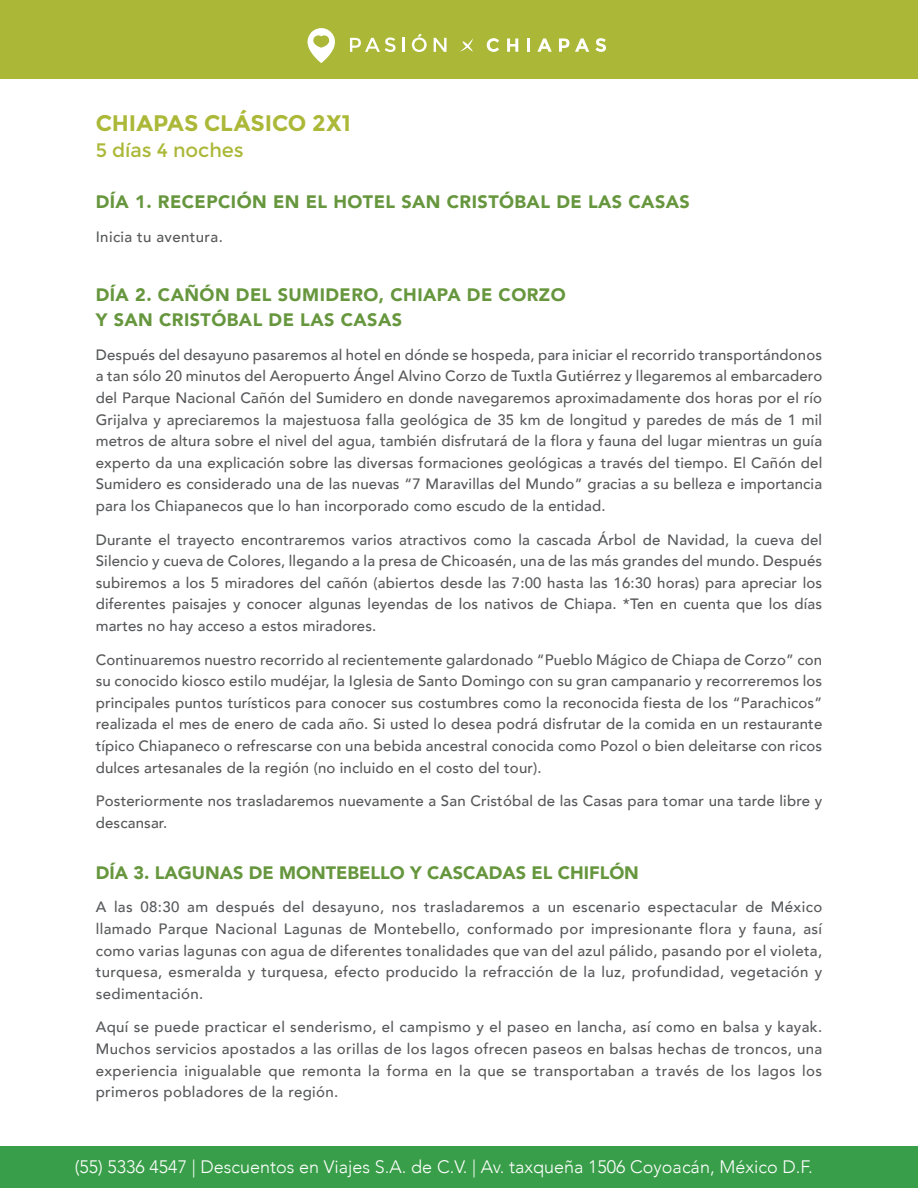
<style>
.page{position:relative;width:918px;height:1188px;background:#fff}
.page>*{position:absolute;margin:0;border:0;box-sizing:border-box;transform-origin:0 0}
.t1{font:700 22.5px "Montserrat";color:#abb838}
.t2{font:19.5px "Montserrat";letter-spacing:-.005em;color:#abb838}
.t3{font:900 18px "Avenir";letter-spacing:.025em;color:#66963d}
.t4{font:300 18px "Avenir";color:#fff}
.t5{font:900 18px "Avenir";color:#66963d}
.t6{font:500 15px/21.6px "Avenir";letter-spacing:.01em;color:#57585a;text-align:justify}
</style>
<div class="page">
<div style="left:0;top:1146px;width:918px;height:42px;background:#399e49"></div>
<div style="left:0;top:0;width:918px;height:78px;background:#abb737"></div>
<svg style="left:487px;top:38px;width:12px;height:14px"></svg>
<svg style="left:507px;top:38px;width:11px;height:14px"></svg>
<hr style="left:527px;top:38px;width:3px;height:14px;background:#fff">
<svg style="left:537px;top:38px;width:15px;height:14px"></svg>
<svg style="left:559px;top:38px;width:10px;height:14px"></svg>
<svg style="left:575px;top:38px;width:14px;height:14px"></svg>
<svg style="left:595px;top:38px;width:11px;height:14px"></svg>
<svg style="left:350px;top:37px;width:46px;height:15px"></svg>
<hr style="left:402px;top:38px;width:3px;height:14px;background:#fff">
<svg style="left:412px;top:34px;width:15px;height:18px"></svg>
<svg style="left:434px;top:38px;width:13px;height:14px"></svg>
<svg style="left:307px;top:28px;width:28px;height:35px"></svg>
<svg style="left:460px;top:38px;width:13px;height:14px"></svg>
<p class="t1" style="left:96px;top:110px;width:257px">CHIAPAS CLÁSICO 2X1</p>
<p class="t2" style="left:96px;top:139px;width:149px">5 días 4 noches</p>
<p class="t3" style="left:96px;top:186px;width:596px">DÍA 1. RECEPCIÓN EN EL HOTEL SAN CRISTÓBAL DE LAS CASAS</p>
<p class="t6" style="left:96px;top:225px;width:129px">Inicia tu aventura.</p>
<p class="t3" style="left:96px;top:279px;width:471px">DÍA 2. CAÑÓN DEL SUMIDERO, CHIAPA DE CORZO</p>
<p class="t3" style="left:96px;top:304px;width:308px">Y SAN CRISTÓBAL DE LAS CASAS</p>
<p class="t6" style="left:96px;top:343px;width:728px">Después del desayuno pasaremos al hotel en dónde se hospeda, para iniciar el recorrido transportándonos a tan sólo 20 minutos del Aeropuerto Ángel Alvino Corzo de Tuxtla Gutiérrez y llegaremos al embarcadero del Parque Nacional Cañón del Sumidero en donde navegaremos aproximadamente dos horas por el río Grijalva y apreciaremos la majestuosa falla geológica de 35 km de longitud y paredes de más de 1 mil metros de altura sobre el nivel del agua, también disfrutará de la flora y fauna del lugar mientras un guía experto da una explicación sobre las diversas formaciones geológicas a través del tiempo. El Cañón del Sumidero es considerado una de las nuevas “7 Maravillas del Mundo” gracias a su belleza e importancia para los Chiapanecos que lo han incorporado como escudo de la entidad.</p>
<p class="t6" style="left:96px;top:528px;width:728px">Durante el trayecto encontraremos varios atractivos como la cascada Árbol de Navidad, la cueva del Silencio y cueva de Colores, llegando a la presa de Chicoasén, una de las más grandes del mundo. Después subiremos a los 5 miradores del cañón (abiertos desde las 7:00 hasta las 16:30 horas) para apreciar los diferentes paisajes y conocer algunas leyendas de los nativos de Chiapa. *Ten en cuenta que los días martes no hay acceso a estos miradores.</p>
<p class="t6" style="left:96px;top:648px;width:728px">Continuaremos nuestro recorrido al recientemente galardonado “Pueblo Mágico de Chiapa de Corzo” con su conocido kiosco estilo mudéjar, la Iglesia de Santo Domingo con su gran campanario y recorreremos los principales puntos turísticos para conocer sus costumbres como la reconocida fiesta de los “Parachicos” realizada el mes de enero de cada año. Si usted lo desea podrá disfrutar de la comida en un restaurante típico Chiapaneco o refrescarse con una bebida ancestral conocida como Pozol o bien deleitarse con ricos dulces artesanales de la región (no incluido en el costo del tour).</p>
<p class="t6" style="left:96px;top:789px;width:728px">Posteriormente nos trasladaremos nuevamente a San Cristóbal de las Casas para tomar una tarde libre y descansar.</p>
<p class="t5" style="left:96px;top:857px;width:545px">DÍA 3. LAGUNAS DE MONTEBELLO Y CASCADAS EL CHIFLÓN</p>
<p class="t6" style="left:96px;top:896px;width:728px">A las 08:30 am después del desayuno, nos trasladaremos a un escenario espectacular de México llamado Parque Nacional Lagunas de Montebello, conformado por impresionante flora y fauna, así como varias lagunas con agua de diferentes tonalidades que van del azul pálido, pasando por el violeta, turquesa, esmeralda y turquesa, efecto producido la refracción de la luz, profundidad, vegetación y sedimentación.</p>
<p class="t6" style="left:96px;top:1016px;width:728px">Aquí se puede practicar el senderismo, el campismo y el paseo en lancha, así como en balsa y kayak.<br>Muchos servicios apostados a las orillas de los lagos ofrecen paseos en balsas hechas de troncos, una experiencia inigualable que remonta la forma en la que se transportaban a través de los lagos los primeros pobladores de la región.</p>
<p class="t4" style="left:75px;top:1156px;width:740px">(55) 5336 4547 | Descuentos en Viajes S.A. de C.V. | Av. taxqueña 1506 Coyoacán, México D.F.</p>
</div>
